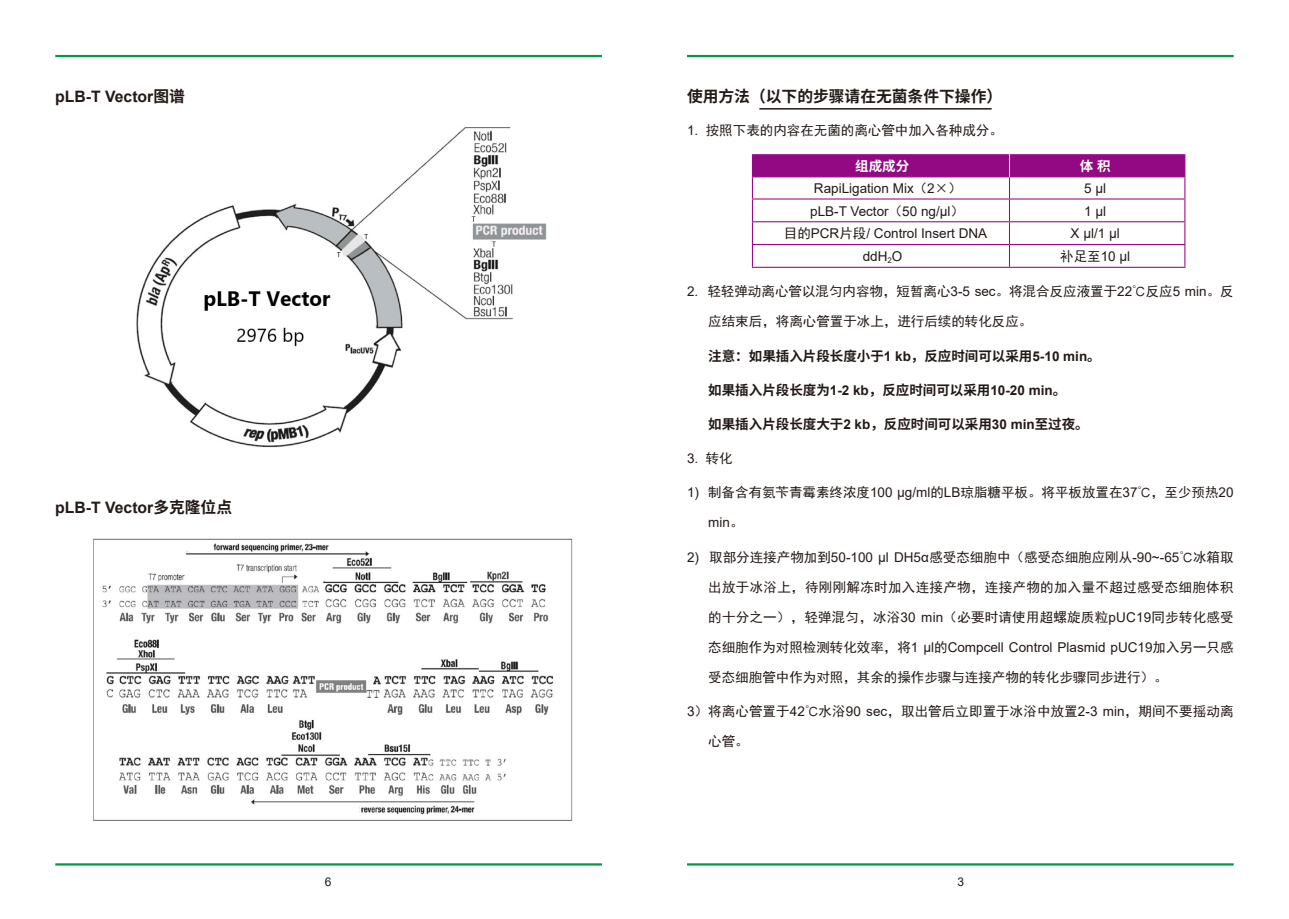
<style>
.page{position:relative;width:1289px;height:919px;background:#fff}
.page>*{position:absolute;margin:0;border:0;box-sizing:border-box;transform-origin:0 0}
.小标题{font:700 15.75px "Arial";color:#231916}
.小标题-2{font:700 15.75px "Source Han Sans CN";color:#231916}
.正文2{font:13.5px "Sim Hei";color:#231916}
.正文2-2{font:13.5px "Arial";color:#231916}
.注意{font:700 13.5px "Source Han Sans CN";color:#231916}
.正文2-3{font:13.5px "Sim Hei";letter-spacing:.025em;color:#231916}
.正文2-4{font:700 13.5px "Source Han Sans CN";color:#fff}
.正文2-5{font:12px "Arial";color:#231916}
.s1{font-family:"Source Han Sans CN"}
.s2{font-family:"Arial"}
.s3{font-family:"Sim Hei"}
</style>
<div class="page">
<hr style="left:55px;top:55px;width:547px;height:2px;background:#094">
<hr style="left:55px;top:863px;width:547px;height:2px;background:#094">
<hr style="left:687px;top:55px;width:546px;height:2px;background:#094">
<hr style="left:687px;top:863px;width:546px;height:2px;background:#094">
<hr style="left:752px;top:154px;width:257px;height:1px;background:#930883">
<hr style="left:1009px;top:154px;width:176px;height:1px;background:#930883">
<svg style="left:752px;top:155px;width:433px;height:112px"></svg>
<hr style="left:752px;top:267px;width:257px;height:1px;background:#930883">
<hr style="left:1009px;top:267px;width:176px;height:1px;background:#930883">
<img style="left:136px;top:128px;width:411px;height:320px">
<img style="left:94px;top:539px;width:478px;height:281px">
<hr style="left:1008px;top:154px;width:2px;height:23px;background:#fff">
<hr style="left:759px;top:108px;width:232px;height:1px;background:#231916">
<p class="小标题" style="left:55px;top:85px;width:131px">pLB-T Vector<span class="s1">图谱</span></p>
<p class="小标题" style="left:55px;top:496px;width:178px">pLB-T Vector<span class="s1">多克隆位点</span></p>
<p class="小标题-2" style="left:687px;top:87px;width:316px">使用方法（以下的步骤请在无菌条件下操作）</p>
<p class="正文2" style="left:687px;top:124px;width:317px"><span class="s2">1.</span> 按照下表的内容在无菌的离心管中加入各种成分。</p>
<p class="正文2-4" style="left:855px;top:158px;width:55px">组成成分</p>
<p class="正文2-4" style="left:1079px;top:158px;width:32px">体积</p>
<p class="正文2-2" style="left:814px;top:179px;width:149px">RapiLigation Mix<span class="s3">（</span>2<span class="s3">×）</span></p>
<p class="正文2-2" style="left:1084px;top:179px;width:24px">5 μl</p>
<p class="正文2-2" style="left:810px;top:202px;width:155px">pLB-T Vector<span class="s3">（</span>50 ng/μl<span class="s3">）</span></p>
<p class="正文2-2" style="left:1084px;top:202px;width:24px">1 μl</p>
<p class="正文2-2" style="left:783px;top:224px;width:205px"><span class="s3">目的</span>PCR<span class="s3">片段</span>/ Control Insert DNA</p>
<p class="正文2-2" style="left:1070px;top:224px;width:51px">X μl/1 μl</p>
<p class="正文2-2" style="left:862px;top:247px;width:41px">ddH<sub>2</sub>O</p>
<p class="正文2-2" style="left:1060px;top:247px;width:72px"><span class="s3">补足至</span>10 µl</p>
<p class="正文2" style="left:687px;top:284px;width:548px"><span class="s2">2.</span> 轻轻弹动离心管以混匀内容物，短暂离心<span class="s2">3-5 sec</span>。将混合反应液置于<span class="s2">22</span>℃反应<span class="s2">5 min</span>。反</p>
<p class="正文2" style="left:708px;top:314px;width:325px">应结束后，将离心管置于冰上，进行后续的转化反应。</p>
<p class="注意" style="left:708px;top:348px;width:394px">注意：如果插入片段长度小于<span class="s2">1 kb</span>，反应时间可以采用<span class="s2">5-10 min</span>。</p>
<p class="注意" style="left:708px;top:382px;width:359px">如果插入片段长度为<span class="s2">1-2 kb</span>，反应时间可以采用<span class="s2">10-20 min</span>。</p>
<p class="注意" style="left:708px;top:416px;width:382px">如果插入片段长度大于<span class="s2">2 kb</span>，反应时间可以采用<span class="s2">30 min</span>至过夜。</p>
<p class="正文2-2" style="left:687px;top:449px;width:47px">3. <span class="s3">转化</span></p>
<p class="正文2" style="left:687px;top:486px;width:548px"><span class="s2">1)</span> 制备含有氨苄青霉素终浓度<span class="s2">100 µg/ml</span>的<span class="s2">LB</span>琼脂糖平板。将平板放置在<span class="s2">37</span>℃，至少预热<span class="s2">20</span></p>
<p class="正文2-2" style="left:708px;top:513px;width:37px">min<span class="s3">。</span></p>
<p class="正文2" style="left:687px;top:550px;width:548px"><span class="s2">2)</span> 取部分连接产物加到<span class="s2">50-100 µl DH5α</span>感受态细胞中（感受态细胞应刚从<span class="s2">-90~-65</span>℃冰箱取</p>
<p class="正文2-3" style="left:708px;top:580px;width:526px">出放于冰浴上，待刚刚解冻时加入连接产物，连接产物的加入量不超过感受态细胞体积</p>
<p class="正文2" style="left:708px;top:610px;width:527px">的十分之一），轻弹混匀，冰浴<span class="s2">30 min</span>（必要时请使用超螺旋质粒<span class="s2">pUC19</span>同步转化感受</p>
<p class="正文2-2" style="left:708px;top:637px;width:527px"><span class="s3">态细胞作为对照检测转化效率，将</span>1 µl<span class="s3">的</span>Compcell Control Plasmid pUC19<span class="s3">加入另一只感</span></p>
<p class="正文2" style="left:708px;top:670px;width:460px">受态细胞管中作为对照，其余的操作步骤与连接产物的转化步骤同步进行）。</p>
<p class="正文2" style="left:687px;top:704px;width:548px"><span class="s2">3</span>）将离心管置于<span class="s2">42</span>℃水浴<span class="s2">90 sec</span>，取出管后立即置于冰浴中放置<span class="s2">2-3 min</span>，期间不要摇动离</p>
<p class="正文2" style="left:708px;top:734px;width:42px">心管。</p>
<p class="正文2-5" style="left:325px;top:873px;width:8px">6</p>
<p class="正文2-5" style="left:957px;top:873px;width:8px">3</p>
</div>
